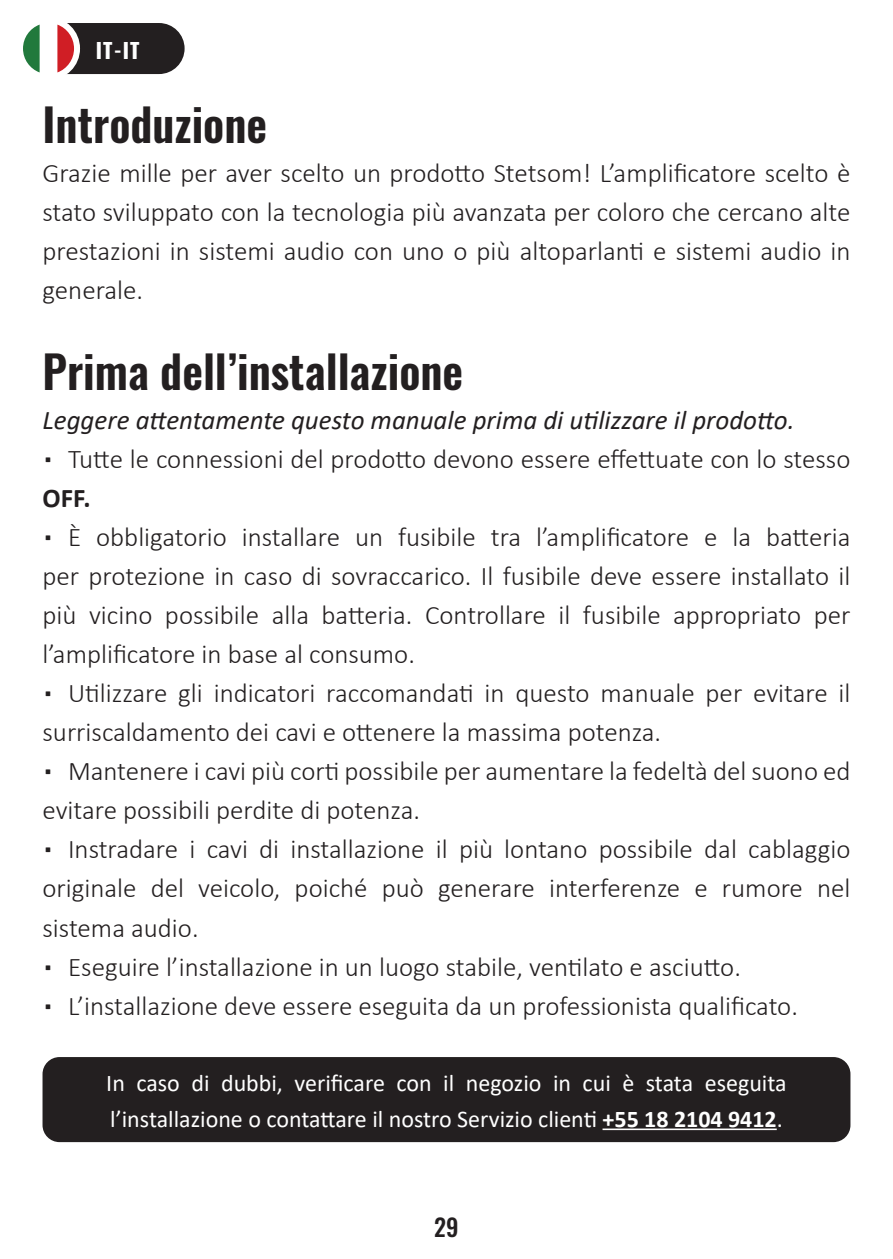
<style>
.page{position:relative;width:893px;height:1259px;background:#fff}
.page>*{position:absolute;margin:0;border:0;box-sizing:border-box;transform-origin:0 0}
.t1{font:600 45px "Oswald";color:#231f20}
.t2{font:300 27px/39px "Calibri";color:#231f20;text-align:justify}
.t3{font:italic 27px "Calibri";color:#231f20}
.t4{font:24px/36px "Calibri";color:#fff}
.t5{font:500 24px "Oswald";color:#231f20}
.t6{font:700 21px "Oswald";color:#fff}
.s1{font-weight:700}
</style>
<div class="page">
<div style="left:43px;top:1057px;width:807px;height:85px;background:#231f20;border-radius:17px"></div>
<hr style="left:602px;top:1128px;width:175px;height:2px;background:#fff">
<div style="left:23px;top:23px;width:162px;height:51px;background:#231f20;border-radius:26px"></div>
<div style="left:17px;top:17px;width:63px;height:63px;border:12px solid #fff;border-radius:50%"></div>
<div style="left:23px;top:23px;width:51px;height:51px;background:#fff;border-radius:50%"></div>
<svg style="left:23px;top:25px;width:17px;height:47px"></svg>
<svg style="left:57px;top:25px;width:17px;height:47px"></svg>
<p class="t6" style="left:96px;top:39px;width:45px">IT-IT</p>
<p class="t1" style="left:43px;top:93px;width:226px">Introduzione</p>
<p class="t2" style="left:43px;top:153px;width:809px">Grazie mille per aver scelto un prodotto Stetsom! L’amplificatore scelto è stato sviluppato con la tecnologia più avanzata per coloro che cercano alte prestazioni in sistemi audio con uno o più altoparlanti e sistemi audio in generale.</p>
<p class="t1" style="left:43px;top:341px;width:422px">Prima dell’installazione</p>
<p class="t3" style="left:43px;top:401px;width:754px">Leggere attentamente questo manuale prima di utilizzare il prodotto.</p>
<p class="t2" style="left:43px;top:439px;width:809px">▪ Tutte le connessioni del prodotto devono essere effettuate con lo stesso<br><span class="s1">OFF.</span></p>
<p class="t2" style="left:43px;top:517px;width:809px">▪ È obbligatorio installare un fusibile tra l’amplificatore e la batteria per protezione in caso di sovraccarico. Il fusibile deve essere installato il più vicino possibile alla batteria. Controllare il fusibile appropriato per l’amplificatore in base al consumo.</p>
<p class="t2" style="left:43px;top:673px;width:809px">▪ Utilizzare gli indicatori raccomandati in questo manuale per evitare il surriscaldamento dei cavi e ottenere la massima potenza.</p>
<p class="t2" style="left:43px;top:751px;width:809px">▪ Mantenere i cavi più corti possibile per aumentare la fedeltà del suono ed evitare possibili perdite di potenza.</p>
<p class="t2" style="left:43px;top:829px;width:809px">▪ Instradare i cavi di installazione il più lontano possibile dal cablaggio originale del veicolo, poiché può generare interferenze e rumore nel sistema audio.</p>
<p class="t2" style="left:43px;top:946px;width:700px">▪ Eseguire l’installazione in un luogo stabile, ventilato e asciutto.</p>
<p class="t2" style="left:43px;top:985px;width:757px">▪ L’installazione deve essere eseguita da un professionista qualificato.</p>
<p class="t4" style="left:106px;top:1064px;width:682px">In caso di dubbi, verificare con il negozio in cui è stata eseguita l’installazione o contattare il nostro Servizio clienti <span class="s1">+55 18 2104 9412</span>.</p>
<p class="t5" style="left:434px;top:1214px;width:26px">29</p>
</div>
